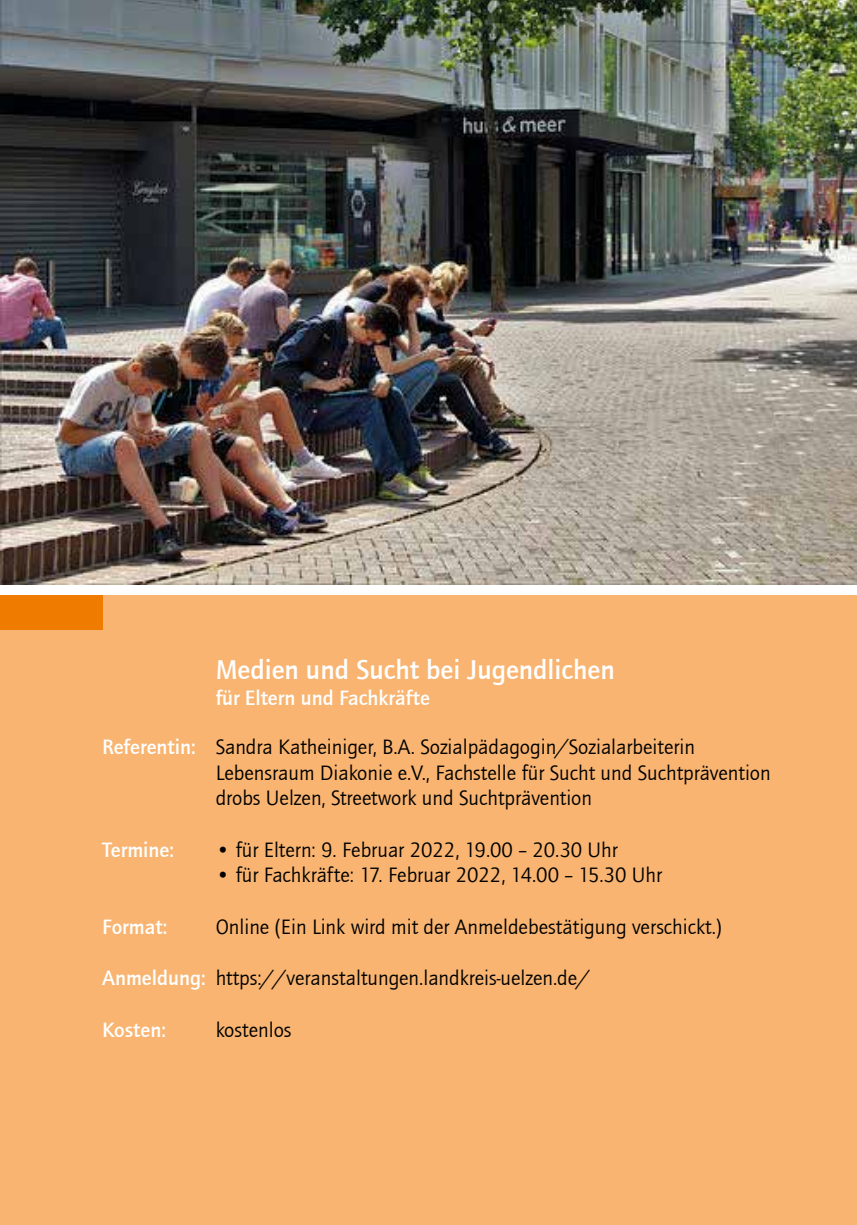
<style>
.page{position:relative;width:857px;height:1225px;background:#fff}
.page>*{position:absolute;margin:0;border:0;box-sizing:border-box;transform-origin:0 0}
.t1{font:700 28px "Quay Itc T";color:#fff}
.t2{font:21.4px/25.6px "Quay Itc T";color:#000}
.t3{font:700 21.4px "Quay Itc T";color:#fff}
</style>
<div class="page">
<div style="left:0;top:595px;width:856px;height:630px;background:#f8b470"></div>
<div style="left:0;top:595px;width:102px;height:34px;background:#ef7c00"></div>
<img style="left:0;top:0;width:856px;height:584px">
<h1 class="t1" style="left:215px;top:654px;width:400px">Medien und Sucht bei Jugendlichen</h1>
<p class="t3" style="left:215px;top:686px;width:216px">für Eltern und Fachkräfte</p>
<p class="t3" style="left:102px;top:735px;width:95px">Referentin:</p>
<p class="t3" style="left:102px;top:837px;width:73px">Termine:</p>
<p class="t3" style="left:102px;top:914px;width:67px">Format:</p>
<p class="t3" style="left:102px;top:966px;width:105px">Anmeldung:</p>
<p class="t3" style="left:102px;top:1017px;width:65px">Kosten:</p>
<p class="t2" style="left:215px;top:734px;width:556px">Sandra Katheiniger, B.A. Sozialpädagogin/Sozialarbeiterin<br>Lebensraum Diakonie e.V., Fachstelle für Sucht und Suchtprävention drobs Uelzen, Streetwork und Suchtprävention</p>
<p class="t2" style="left:215px;top:837px;width:403px">• für Eltern: 9. Februar 2022, 19.00 – 20.30 Uhr</p>
<p class="t2" style="left:215px;top:863px;width:447px">• für Fachkräfte: 17. Februar 2022, 14.00 – 15.30 Uhr</p>
<p class="t2" style="left:215px;top:914px;width:507px">Online (Ein Link wird mit der Anmeldebestätigung verschickt.)</p>
<p class="t2" style="left:215px;top:965px;width:375px">https://veranstaltungen.landkreis-uelzen.de/</p>
<p class="t2" style="left:215px;top:1017px;width:77px">kostenlos</p>
</div>
